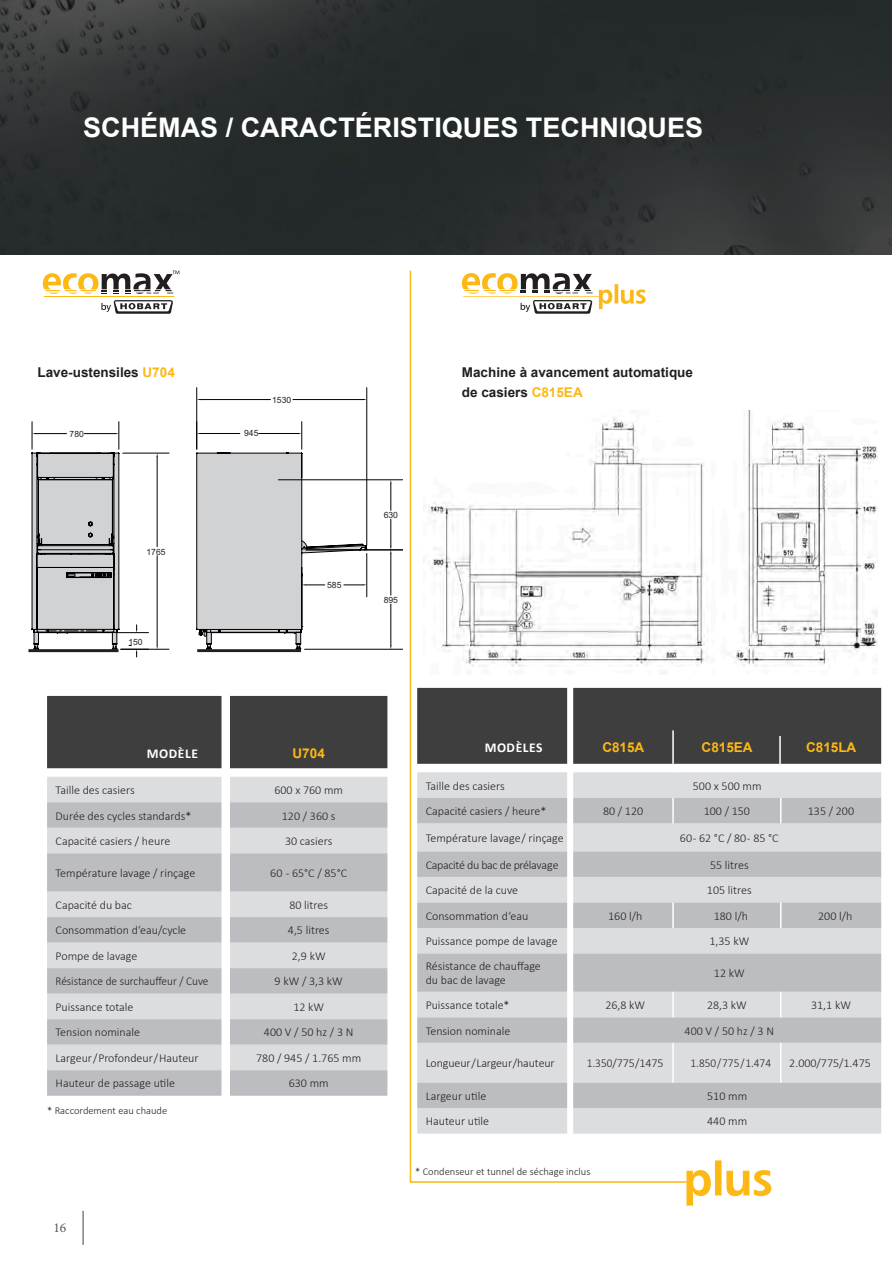
<style>
.page{position:relative;width:892px;height:1261px;background:#fff}
.page>*{position:absolute;margin:0;border:0;box-sizing:border-box;transform-origin:0 0}
.t1{font:700 27px "Arial";color:#fff}
.t2{font:700 13.5px/20.2px "Arial";color:#231f20}
.t3{font:700 13.5px "Arial";color:#fcb814}
.t4{font:700 13.5px "Calibri";letter-spacing:.04em;color:#fff}
.t5{font:13.5px "Minion Pro";color:#57585a}
.t6{font:300 12px/14.4px "Calibri";color:#231f20}
.t7{font:300 12px "Calibri";color:#231f20;scale:.94 1}
.t8{font:300 12px "Calibri";letter-spacing:-.025em;color:#231f20}
.t9{font:300 10.5px "Calibri";color:#231f20}
.t10{font:8.55px "Arial";color:#231f20}
.s1{color:#fcb814}
</style>
<div class="page">
<img style="left:0;top:0;width:891px;height:254px">
<hr style="left:82px;top:1210px;width:2px;height:35px;background:#57585a">
<hr style="left:44px;top:296px;width:129px;height:1px;background:#fcb814">
<svg style="left:101px;top:300px;width:72px;height:14px"></svg>
<svg style="left:43px;top:271px;width:136px;height:23px"></svg>
<div style="left:688px;top:772px;width:193px;height:361px;background:#dcdddf"></div>
<svg style="left:688px;top:798px;width:193px;height:310px;background:#cbccce"></svg>
<div style="left:688px;top:688px;width:193px;height:76px;background:#3e3e3f"></div>
<svg style="left:780px;top:798px;width:1px;height:25px"></svg>
<hr style="left:780px;top:1043px;width:1px;height:39px;background:#fff">
<svg style="left:780px;top:992px;width:1px;height:25px"></svg>
<svg style="left:780px;top:902px;width:1px;height:26px"></svg>
<div style="left:47px;top:696px;width:340px;height:72px;background:#3e3e3f"></div>
<div style="left:47px;top:777px;width:340px;height:25px;background:#dcdddf"></div>
<svg style="left:47px;top:802px;width:340px;height:293px;background:#cbccce"></svg>
<svg style="left:28px;top:453px;width:339px;height:200px"></svg>
<svg style="left:28px;top:421px;width:274px;height:228px"></svg>
<hr style="left:196px;top:388px;width:1px;height:61px;background:#000002">
<hr style="left:366px;top:388px;width:1px;height:157px;background:#000002">
<hr style="left:201px;top:399px;width:69px;height:1px;background:#000002">
<hr style="left:293px;top:399px;width:70px;height:1px;background:#000002">
<hr style="left:278px;top:479px;width:125px;height:1px;background:#000002">
<svg style="left:390px;top:480px;width:1px;height:30px"></svg>
<hr style="left:301px;top:573px;width:1px;height:52px;background:#000002">
<hr style="left:366px;top:553px;width:1px;height:44px;background:#000002">
<svg style="left:302px;top:584px;width:23px;height:1px"></svg>
<svg style="left:344px;top:584px;width:23px;height:1px"></svg>
<hr style="left:121px;top:649px;width:48px;height:1px;background:#000002">
<hr style="left:123px;top:453px;width:46px;height:1px;background:#000002">
<hr style="left:157px;top:556px;width:1px;height:89px;background:#000002">
<hr style="left:157px;top:457px;width:1px;height:90px;background:#000002">
<svg style="left:32px;top:422px;width:116px;height:236px"></svg>
<hr style="left:304px;top:649px;width:99px;height:1px;background:#000002">
<hr style="left:306px;top:549px;width:97px;height:1px;background:#000002">
<hr style="left:390px;top:604px;width:1px;height:41px;background:#000002">
<hr style="left:390px;top:554px;width:1px;height:41px;background:#000002">
<svg style="left:390px;top:519px;width:1px;height:35px"></svg>
<hr style="left:28px;top:649px;width:90px;height:3px;background:#231f20">
<hr style="left:197px;top:649px;width:104px;height:3px;background:#231f20">
<svg style="left:686px;top:1160px;width:85px;height:45px"></svg>
<svg style="left:409px;top:270px;width:279px;height:913px"></svg>
<hr style="left:779px;top:736px;width:1px;height:33px;background:#fff">
<img style="left:423px;top:410px;width:454px;height:264px">
<h1 class="t1" style="left:83px;top:110px;width:621px">SCHÉMAS / CARACTÉRISTIQUES TECHNIQUES</h1>
<p class="t2" style="left:37px;top:363px;width:139px">Lave-ustensiles <span class="s1">U704</span></p>
<p class="t2" style="left:462px;top:363px;width:233px">Machine à avancement automatique de casiers <span class="s1">C815EA</span></p>
<p class="t10" style="left:70px;top:428px;width:16px">780</p>
<p class="t10" style="left:244px;top:427px;width:16px">945</p>
<p class="t10" style="left:272px;top:394px;width:21px">1530</p>
<p class="t10" style="left:146px;top:546px;width:21px">1765</p>
<p class="t10" style="left:128px;top:636px;width:16px">150</p>
<p class="t10" style="left:327px;top:579px;width:16px">585</p>
<p class="t10" style="left:383px;top:509px;width:16px">630</p>
<p class="t10" style="left:383px;top:594px;width:16px">895</p>
<p class="t4" style="left:147px;top:745px;width:52px">MODÈLE</p>
<p class="t3" style="left:292px;top:744px;width:34px">U704</p>
<p class="t6" style="left:56px;top:783px;width:81px">Taille des casiers</p>
<p class="t6" style="left:274px;top:783px;width:70px">600 x 760 mm</p>
<p class="t6" style="left:56px;top:808px;width:137px">Durée des cycles standards*</p>
<p class="t6" style="left:282px;top:808px;width:55px">120 / 360 s</p>
<p class="t6" style="left:56px;top:834px;width:116px">Capacité casiers / heure</p>
<p class="t6" style="left:285px;top:834px;width:49px">30 casiers</p>
<p class="t6" style="left:56px;top:865px;width:141px">Température lavage / rinçage</p>
<p class="t6" style="left:270px;top:865px;width:78px">60 - 65°C / 85°C</p>
<p class="t6" style="left:56px;top:897px;width:78px">Capacité du bac</p>
<p class="t6" style="left:289px;top:897px;width:40px">80 litres</p>
<p class="t6" style="left:56px;top:923px;width:132px">Consommation d‘eau/cycle</p>
<p class="t6" style="left:288px;top:923px;width:43px">4,5 litres</p>
<p class="t6" style="left:56px;top:948px;width:83px">Pompe de lavage</p>
<p class="t6" style="left:292px;top:948px;width:35px">2,9 kW</p>
<p class="t7" style="left:56px;top:974px;width:164px">Résistance de surchauffeur / Cuve</p>
<p class="t6" style="left:274px;top:974px;width:70px">9 kW / 3,3 kW</p>
<p class="t6" style="left:56px;top:999px;width:79px">Puissance totale</p>
<p class="t6" style="left:293px;top:999px;width:32px">12 kW</p>
<p class="t6" style="left:56px;top:1025px;width:86px">Tension nominale</p>
<p class="t6" style="left:264px;top:1025px;width:91px">400 V / 50 hz / 3 N</p>
<p class="t6" style="left:56px;top:1050px;width:145px">Largeur / Profondeur / Hauteur</p>
<p class="t6" style="left:256px;top:1050px;width:106px">780 / 945 / 1.765 mm</p>
<p class="t6" style="left:56px;top:1076px;width:121px">Hauteur de passage utile</p>
<p class="t6" style="left:289px;top:1076px;width:41px">630 mm</p>
<p class="t9" style="left:47px;top:1104px;width:122px">* Raccordement eau chaude</p>
<p class="t5" style="left:53px;top:1219px;width:14px">16</p>
<p class="t4" style="left:484px;top:739px;width:59px">MODÈLES</p>
<p class="t3" style="left:602px;top:738px;width:44px">C815A</p>
<p class="t3" style="left:701px;top:738px;width:53px">C815EA</p>
<p class="t3" style="left:806px;top:738px;width:52px">C815LA</p>
<p class="t6" style="left:425px;top:778px;width:81px">Taille des casiers</p>
<p class="t6" style="left:692px;top:778px;width:70px">500 x 500 mm</p>
<p class="t6" style="left:425px;top:804px;width:122px">Capacité casiers / heure*</p>
<p class="t6" style="left:603px;top:804px;width:42px">80 / 120</p>
<p class="t6" style="left:703px;top:804px;width:48px">100 / 150</p>
<p class="t6" style="left:807px;top:804px;width:48px">135 / 200</p>
<p class="t6" style="left:425px;top:830px;width:139px">Température lavage / rinçage</p>
<p class="t6" style="left:680px;top:830px;width:100px">60 - 62 °C / 80 - 85 °C</p>
<p class="t8" style="left:425px;top:857px;width:134px">Capacité du bac de prélavage</p>
<p class="t6" style="left:710px;top:857px;width:40px">55 litres</p>
<p class="t6" style="left:425px;top:883px;width:94px">Capacité de la cuve</p>
<p class="t6" style="left:707px;top:883px;width:46px">105 litres</p>
<p class="t6" style="left:425px;top:908px;width:104px">Consommation d‘eau</p>
<p class="t6" style="left:608px;top:908px;width:36px">160 l/h</p>
<p class="t6" style="left:713px;top:908px;width:36px">180 l/h</p>
<p class="t6" style="left:818px;top:908px;width:36px">200 l/h</p>
<p class="t6" style="left:425px;top:934px;width:133px">Puissance pompe de lavage</p>
<p class="t6" style="left:709px;top:934px;width:41px">1,35 kW</p>
<p class="t6" style="left:425px;top:958px;width:117px">Résistance de chauffage du bac de lavage</p>
<p class="t6" style="left:714px;top:966px;width:32px">12 kW</p>
<p class="t6" style="left:425px;top:997px;width:85px">Puissance totale*</p>
<p class="t6" style="left:605px;top:997px;width:41px">26,8 kW</p>
<p class="t6" style="left:707px;top:997px;width:41px">28,3 kW</p>
<p class="t6" style="left:811px;top:997px;width:41px">31,1 kW</p>
<p class="t6" style="left:426px;top:1023px;width:86px">Tension nominale</p>
<p class="t6" style="left:684px;top:1023px;width:91px">400 V / 50 hz / 3 N</p>
<p class="t6" style="left:426px;top:1056px;width:130px">Longueur / Largeur /hauteur</p>
<p class="t7" style="left:586px;top:1055px;width:83px">1.350/775/1475</p>
<p class="t7" style="left:690px;top:1055px;width:87px">1.850/775/1.474</p>
<p class="t6" style="left:789px;top:1056px;width:83px">2.000/775/1.475</p>
<p class="t6" style="left:425px;top:1088px;width:62px">Largeur utile</p>
<p class="t6" style="left:707px;top:1088px;width:41px">510 mm</p>
<p class="t6" style="left:425px;top:1114px;width:65px">Hauteur utile</p>
<p class="t6" style="left:707px;top:1114px;width:41px">440 mm</p>
<p class="t9" style="left:415px;top:1165px;width:177px">* Condenseur et tunnel de séchage inclus</p>
</div>
